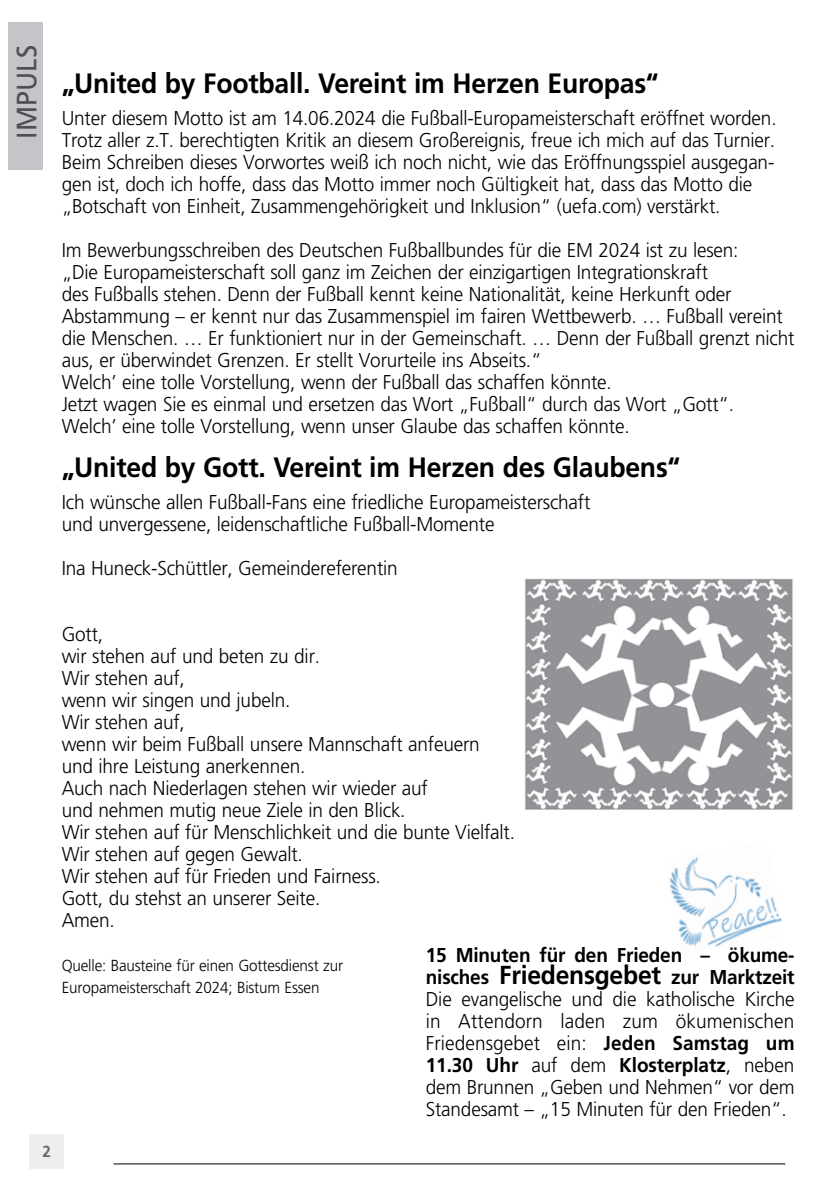
<style>
.page{position:relative;width:840px;height:1191px;background:#fff}
.page>*{position:absolute;margin:0;border:0;box-sizing:border-box;transform-origin:0 0}
.t1{font:700 28px "Frutiger";letter-spacing:-.01em;color:#000;scale:.95 1}
.t2{font:28px "Frutiger";letter-spacing:.01em;color:#504f53;scale:.95 1}
.t3{font:300 20px/22px "Frutiger";letter-spacing:-.01em;color:#000;scale:.95 1}
.t4{font:300 16px/22px "Frutiger";letter-spacing:-.01em;color:#000;scale:.95 1}
.t5{font:700 16px "Frutiger";color:#68676c;scale:.95 1}
.s1{font-weight:700}
.s2{font-weight:700;font-size:26px}
</style>
<div class="page">
<div style="left:30px;top:1134px;width:34px;height:34px;background:#edeeef"></div>
<div style="left:9px;top:23px;width:34px;height:147px;background:#c3c5c8"></div>
<hr style="left:113px;top:1163px;width:672px;height:1px;background:#000">
<img style="left:525px;top:578px;width:268px;height:231px">
<img style="left:669px;top:857px;width:113px;height:90px">
<h1 class="t2" style="left:10px;top:139px;width:101px;rotate:-90deg">IMPULS</h1>
<h1 class="t1" style="left:62px;top:66px;width:629px">„United by Football. Vereint im Herzen Europas“</h1>
<p class="t3" style="left:62px;top:107px;width:753px">Unter diesem Motto ist am 14.06.2024 die Fußball-Europameisterschaft eröffnet worden.<br>Trotz aller z.T. berechtigten Kritik an diesem Großereignis, freue ich mich auf das Turnier.<br>Beim Schreiben dieses Vorwortes weiß ich noch nicht, wie das Eröffnungsspiel ausgegan&shy;gen ist, doch ich hoffe, dass das Motto immer noch Gültigkeit hat, dass das Motto die „Botschaft von Einheit, Zusammengehörigkeit und Inklusion“ (uefa.com) verstärkt.</p>
<p class="t3" style="left:62px;top:239px;width:772px">Im Bewerbungsschreiben des Deutschen Fußballbundes für die EM 2024 ist zu lesen:<br>„Die Europameisterschaft soll ganz im Zeichen der einzigartigen Integrationskraft<br>des Fußballs stehen. Denn der Fußball kennt keine Nationalität, keine Herkunft oder Abstammung – er kennt nur das Zusammenspiel im fairen Wettbewerb. … Fußball vereint die Menschen. … Er funktioniert nur in der Gemeinschaft. … Denn der Fußball grenzt nicht aus, er überwindet Grenzen. Er stellt Vorurteile ins Abseits.“<br>Welch’ eine tolle Vorstellung, wenn der Fußball das schaffen könnte.<br>Jetzt wagen Sie es einmal und ersetzen das Wort „Fußball“ durch das Wort „Gott“.<br>Welch’ eine tolle Vorstellung, wenn unser Glaube das schaffen könnte.</p>
<h1 class="t1" style="left:62px;top:450px;width:652px">„United by Gott. Vereint im Herzen des Glaubens“</h1>
<p class="t3" style="left:62px;top:491px;width:557px">Ich wünsche allen Fußball-Fans eine friedliche Europameisterschaft und unvergessene, leidenschaftliche Fußball-Momente</p>
<p class="t3" style="left:62px;top:557px;width:355px">Ina Huneck-Schüttler, Gemeindereferentin</p>
<p class="t5" style="left:43px;top:1141px;width:10px">2</p>
<p class="t3" style="left:62px;top:623px;width:478px">Gott,<br>wir stehen auf und beten zu dir.<br>Wir stehen auf,<br>wenn wir singen und jubeln.<br>Wir stehen auf,<br>wenn wir beim Fußball unsere Mannschaft anfeuern und ihre Leistung anerkennen.<br>Auch nach Niederlagen stehen wir wieder auf<br>und nehmen mutig neue Ziele in den Blick.<br>Wir stehen auf für Menschlichkeit und die bunte Vielfalt.<br>Wir stehen auf gegen Gewalt.<br>Wir stehen auf für Frieden und Fairness.<br>Gott, du stehst an unserer Seite.<br>Amen.</p>
<p class="t4" style="left:62px;top:954px;width:297px">Quelle: Bausteine für einen Gottesdienst zur<br>Europameisterschaft 2024; Bistum Essen</p>
<p class="t3" style="left:425px;top:944px;width:389px;text-align:justify"><span class="s1">15 Minuten für den Frieden – ökume&shy;nisches</span> <span class="s2">Friedensgebet</span> <span class="s1">zur Marktzeit </span>Die evangelische und die katholische Kirche in Attendorn laden zum ökumenischen Friedensgebet ein: <span class="s1">Jeden Samstag um 11.30 Uhr</span> auf dem <span class="s1">Klosterplatz</span>, neben dem Brunnen „Geben und Nehmen“ vor dem Standesamt – „15 Minuten für den Frieden“.</p>
</div>
